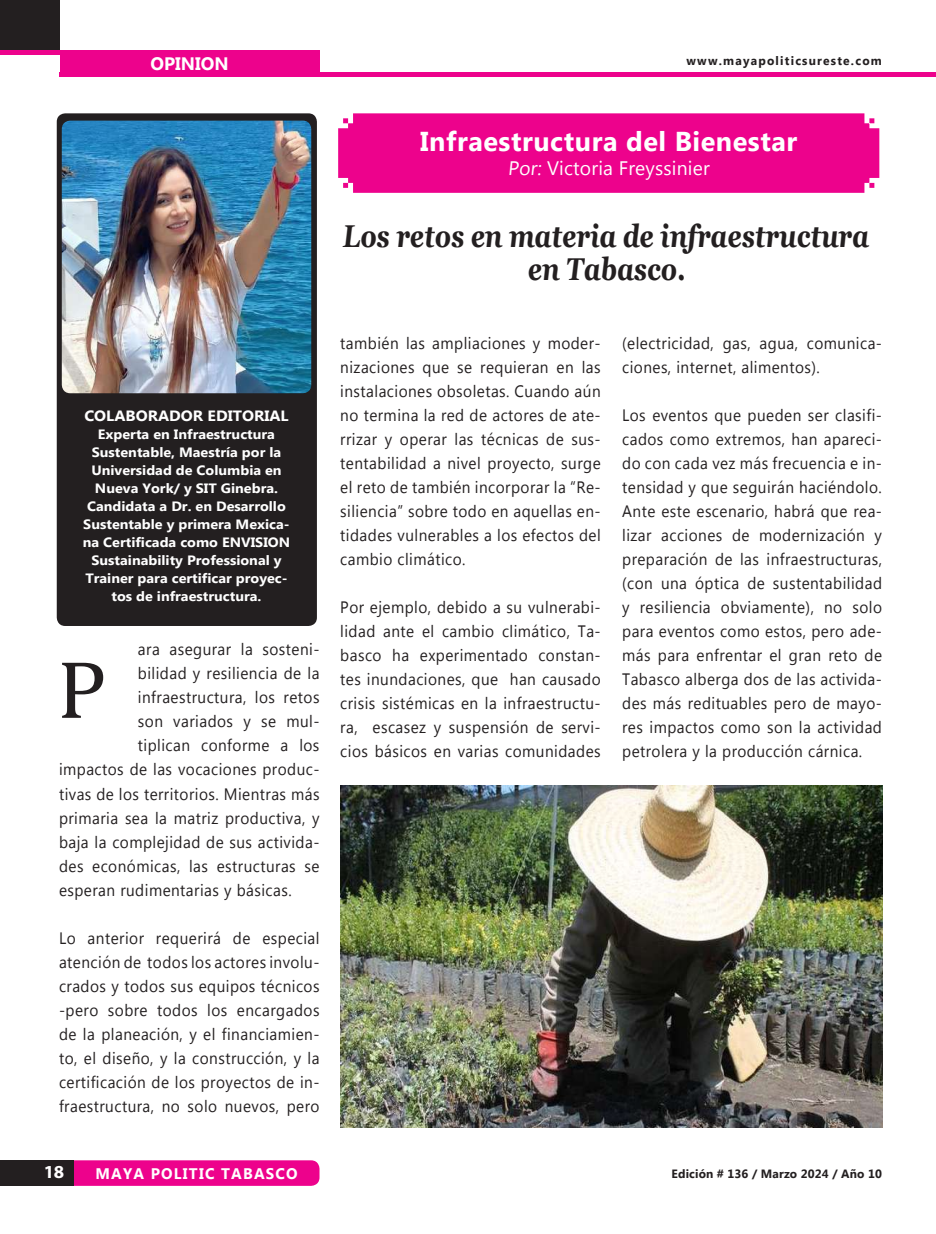
<style>
.page{position:relative;width:936px;height:1234px;background:#fff}
.page>*{position:absolute;margin:0;border:0;box-sizing:border-box;transform-origin:0 0}
.t1{font:82.5px "Cambria";color:#231f20;scale:1.06 1}
.t2{font:italic 700 31.5px/33px "Georgia";color:#231f20;text-align:center;scale:.81 1}
.t3{font:700 27.3px "Myanmar Text";letter-spacing:.02em;color:#fff}
.t4{font:19.5px "Myanmar Text";letter-spacing:.01em;color:#fff}
.t5{font:700 18.3px "Myriad Pro";color:#fff}
.t6{font:700 18px "Myanmar Text";color:#fff}
.t7{font:16.5px/24px "Myanmar Text";letter-spacing:.03em;color:#231f20;text-align:justify;scale:.93 1}
.t8{font:700 15.3px "Myanmar Text";letter-spacing:.08em;color:#fff}
.t9{font:700 14.85px "Myanmar Text";color:#fff;scale:1.07 1}
.t10{font:700 13.5px/18px "Myanmar Text";color:#fff;text-align:center;scale:1.07 1}
.t11{font:700 12.3px "Myanmar Text";letter-spacing:.1em;color:#231f20}
.t12{font:700 12px "Myanmar Text";letter-spacing:.01em;color:#231f20}
</style>
<div class="page">
<hr style="left:60px;top:72px;width:875px;height:4px;background:#ed028c">
<div style="left:60px;top:50px;width:259px;height:26px;background:#ed028c"></div>
<hr style="left:0;top:50px;width:319px;height:4px;background:#ed028c">
<div style="left:0;top:0;width:60px;height:50px;background:#231f20"></div>
<div style="left:60px;top:1159px;width:259px;height:26px;background:#ed028c;border-radius:9px"></div>
<div style="left:0;top:1159px;width:74px;height:26px;background:#231f20"></div>
<div style="left:57px;top:113px;width:260px;height:513px;background:#231f20;border-radius:9px"></div>
<img style="left:62px;top:121px;width:249px;height:272px">
<div style="left:338px;top:113px;width:541px;height:80px;background:#ed028c"></div>
<img style="left:341px;top:785px;width:541px;height:342px">
<p class="t6" style="left:150px;top:53px;width:80px">OPINION</p>
<p class="t11" style="left:686px;top:54px;width:197px">www.mayapoliticsureste.com</p>
<h3 class="t3" style="left:420px;top:125px;width:378px">Infraestructura del Bienestar</h3>
<p class="t4" style="left:507px;top:157px;width:203px">Por:Victoria Freyssinier</p>
<h2 class="t2" style="left:343px;top:220px;width:654px">Los retos en materia de infraestructura en Tabasco.</h2>
<p class="t9" style="left:84px;top:407px;width:192px">COLABORADOR EDITORIAL</p>
<p class="t10" style="left:83px;top:425px;width:195px">Experta en Infraestructura<br>Sustentable, Maestría por la<br>Universidad de Columbia en<br>Nueva York/ y SIT Ginebra.<br>Candidata a Dr. en Desarrollo<br>Sustentable y primera Mexica&shy;na Certificada como ENVISION<br>Sustainability Professional y<br>Trainer para certificar proyec&shy;tos de infraestructura.</p>
<p class="t7" style="left:138px;top:637px;width:197px">ara asegurar la sosteni-</p>
<p class="t7" style="left:138px;top:661px;width:197px">bilidad y resiliencia de la</p>
<p class="t7" style="left:138px;top:685px;width:197px">infraestructura, los retos</p>
<p class="t7" style="left:138px;top:709px;width:197px">son variados y se mul-</p>
<p class="t7" style="left:138px;top:733px;width:197px">tiplican conforme a los</p>
<p class="t7" style="left:59px;top:757px;width:281px">impactos de las vocaciones produc-</p>
<p class="t7" style="left:59px;top:781px;width:281px">tivas de los territorios. Mientras más</p>
<p class="t7" style="left:59px;top:805px;width:281px">primaria sea la matriz productiva, y</p>
<p class="t7" style="left:59px;top:829px;width:281px">baja la complejidad de sus activida-</p>
<p class="t7" style="left:59px;top:853px;width:281px">des económicas, las estructuras se</p>
<p class="t7" style="left:59px;top:877px;width:252px">esperan rudimentarias y básicas.</p>
<p class="t7" style="left:59px;top:925px;width:281px">Lo anterior requerirá de especial atención de todos los actores involu&shy;crados y todos sus equipos técnicos -pero sobre todos los encargados de la planeación, y el financiamien&shy;to, el diseño, y la construcción, y la certificación de los proyectos de in&shy;fraestructura, no solo nuevos, pero</p>
<h1 class="t1" style="left:57px;top:641px;width:49px">P</h1>
<p class="t7" style="left:340px;top:331px;width:281px">también las ampliaciones y moder&shy;nizaciones que se requieran en las instalaciones obsoletas. Cuando aún no termina la red de actores de ate&shy;rrizar y operar las técnicas de sus&shy;tentabilidad a nivel proyecto, surge el reto de también incorporar la “Re&shy;siliencia” sobre todo en aquellas en&shy;tidades vulnerables a los efectos del cambio climático.</p>
<p class="t7" style="left:340px;top:595px;width:281px">Por ejemplo, debido a su vulnerabi&shy;lidad ante el cambio climático, Ta&shy;basco ha experimentado constan&shy;tes inundaciones, que han causado crisis sistémicas en la infraestructu&shy;ra, escasez y suspensión de servi&shy;cios básicos en varias comunidades</p>
<p class="t7" style="left:622px;top:331px;width:281px">(electricidad, gas, agua, comunica&shy;ciones, internet, alimentos).</p>
<p class="t7" style="left:622px;top:403px;width:281px">Los eventos que pueden ser clasifi&shy;cados como extremos, han apareci&shy;do con cada vez más frecuencia e in&shy;tensidad y que seguirán haciéndolo.<br>Ante este escenario, habrá que rea&shy;lizar acciones de modernización y preparación de las infraestructuras, (con una óptica de sustentabilidad y resiliencia obviamente), no solo para eventos como estos, pero ade&shy;más para enfrentar el gran reto de Tabasco alberga dos de las activida&shy;des más redituables pero de mayo&shy;res impactos como son la actividad petrolera y la producción cárnica.</p>
<p class="t5" style="left:44px;top:1159px;width:22px">18</p>
<p class="t8" style="left:95px;top:1163px;width:204px">MAYA POLITIC TABASCO</p>
<p class="t12" style="left:671px;top:1166px;width:212px">Edición # 136 / Marzo 2024 / Año 10</p>
</div>
